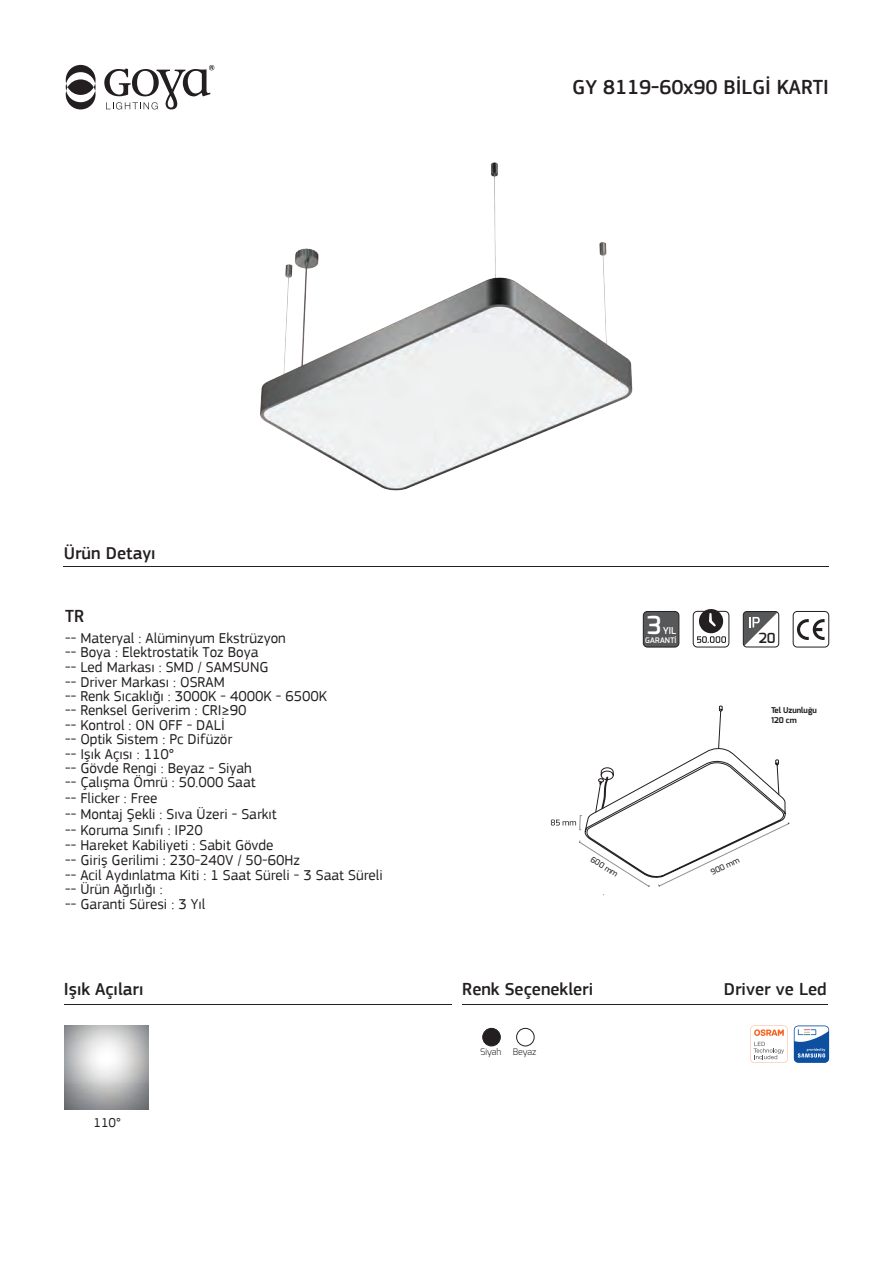
<style>
.page{position:relative;width:893px;height:1263px;background:#fff}
.page>*{position:absolute;margin:0;border:0;box-sizing:border-box;transform-origin:0 0}
.t1{font:600 24.9px "Exo";color:#fff}
.t2{font:500 21px "PF Square Sans Pro";color:#231f20}
.t3{font:500 18px "PF Square Sans Pro";color:#231f20}
.t4{font:15px/14.4px "PF Square Sans Pro";color:#231f20}
.t5{font:600 13.95px "Exo";color:#231f20}
.t6{font:13.5px "PF Square Sans Pro";color:#231f20}
.t7{font:600 9.45px "Exo";color:#fff}
.t8{font:300 9px "Exo";color:#231f20}
.t9{font:700 7.95px/9.6px "Exo";color:#231f20}
.t10{font:500 7.8px "Exo";color:#231f20}
.t11{font:600 7.65px "Exo";color:#fff}
</style>
<div class="page">
<hr style="left:64px;top:1004px;width:387px;height:1px;background:#231f20">
<hr style="left:64px;top:566px;width:765px;height:1px;background:#231f20">
<hr style="left:462px;top:1004px;width:366px;height:1px;background:#231f20">
<svg style="left:66px;top:65px;width:30px;height:44px"></svg>
<svg style="left:104px;top:65px;width:110px;height:44px"></svg>
<div style="left:516px;top:1028px;width:18px;height:18px;border:1px solid #231f20;border-radius:50%"></div>
<div style="left:483px;top:1028px;width:17px;height:18px;background:#231f20;border-radius:50%"></div>
<div style="left:482px;top:1028px;width:19px;height:18px;border:1px solid #231f20;border-radius:50%"></div>
<div style="left:793px;top:611px;width:36px;height:36px;border:1px solid #231f20;border-radius:4px"></div>
<svg style="left:797px;top:619px;width:28px;height:21px"></svg>
<div style="left:743px;top:611px;width:36px;height:36px;border:1px solid #231f20;border-radius:4px"></div>
<svg style="left:743px;top:611px;width:34px;height:35px"></svg>
<div style="left:643px;top:611px;width:36px;height:36px;background:#57585a;border-radius:4px"></div>
<div style="left:643px;top:611px;width:36px;height:36px;border:1px solid #231f20;border-radius:4px"></div>
<img style="left:64px;top:1025px;width:84px;height:85px">
<svg style="left:750px;top:1026px;width:38px;height:37px"></svg>
<svg style="left:794px;top:1026px;width:35px;height:37px"></svg>
<div style="left:693px;top:611px;width:36px;height:36px;border:1px solid #231f20;border-radius:4px"></div>
<svg style="left:697px;top:609px;width:29px;height:34px"></svg>
<img style="left:260px;top:162px;width:373px;height:329px">
<svg style="left:551px;top:706px;width:238px;height:180px"></svg>
<p class="t3" style="left:64px;top:543px;width:93px">Ürün Detayı</p>
<p class="t3" style="left:65px;top:606px;width:21px">TR</p>
<p class="t4" style="left:65px;top:631px;width:263px">-- Materyal : Alüminyum Ekstrüzyon<br>-- Boya : Elektrostatik Toz Boya<br>-- Led Markası : SMD / SAMSUNG<br>-- Driver Markası : OSRAM<br>-- Renk Sıcaklığı : 3000K - 4000K - 6500K -- Renksel Geriverim : CRI≥90<br>-- Kontrol : ON OFF - DALİ<br>-- Optik Sistem : Pc Difüzör<br>-- Işık Açısı : 110°<br>-- Gövde Rengi : Beyaz - Siyah<br>-- Çalışma Ömrü : 50.000 Saat</p>
<p class="t4" style="left:65px;top:791px;width:213px;line-height:15.6px">-- Flicker : Free<br>-- Montaj Şekli : Sıva Üzeri - Sarkıt -- Koruma Sınıfı : IP20</p>
<p class="t4" style="left:65px;top:852px;width:236px">-- Giriş Gerilimi : 230-240V / 50-60Hz</p>
<p class="t4" style="left:65px;top:829px;width:319px;line-height:30.3px">-- Hareket Kabiliyeti : Sabit Gövde<br>-- Acil Aydınlatma Kiti : 1 Saat Süreli - 3 Saat Süreli</p>
<p class="t4" style="left:65px;top:882px;width:141px">-- Ürün Ağırlığı :<br>-- Garanti Süresi : 3 Yıl</p>
<h2 class="t2" style="left:572px;top:75px;width:258px">GY 8119-60x90 BİLGİ KARTI</h2>
<h1 class="t1" style="left:647px;top:609px;width:16px">3</h1>
<p class="t7" style="left:663px;top:624px;width:15px">YIL</p>
<p class="t11" style="left:645px;top:635px;width:33px">GARANTİ</p>
<p class="t5" style="left:759px;top:629px;width:19px">20</p>
<p class="t9" style="left:771px;top:705px;width:47px">Tel Uzunluğu<br>120 cm</p>
<p class="t10" style="left:594px;top:854px;width:32px;rotate:33deg">600 mm</p>
<p class="t10" style="left:709px;top:868px;width:32px;rotate:-26deg">900 mm</p>
<p class="t3" style="left:64px;top:979px;width:81px">Işık Açıları</p>
<p class="t3" style="left:462px;top:979px;width:132px">Renk Seçenekleri</p>
<p class="t3" style="left:724px;top:979px;width:104px">Driver ve Led</p>
<p class="t6" style="left:94px;top:1115px;width:29px">110°</p>
<p class="t8" style="left:480px;top:1046px;width:23px">Siyah</p>
<p class="t8" style="left:513px;top:1046px;width:25px">Beyaz</p>
</div>
